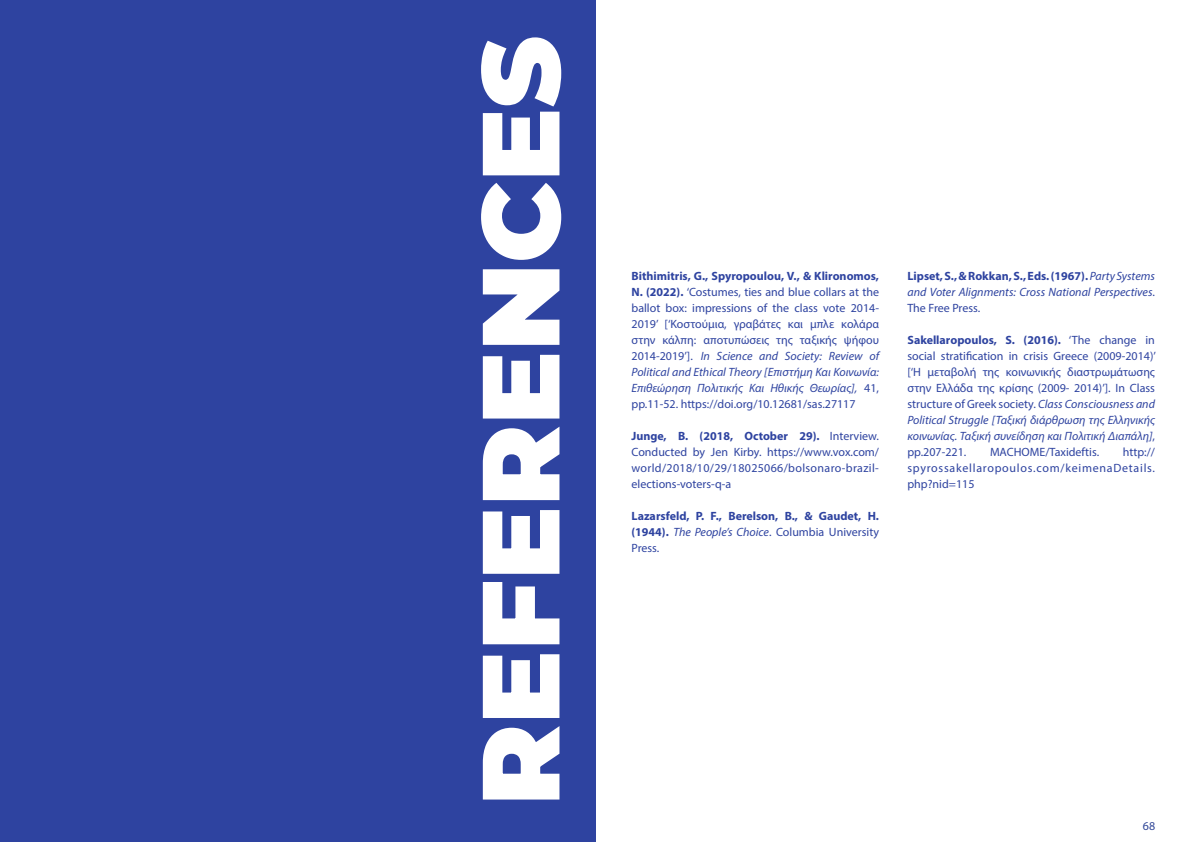
<style>
.page{position:relative;width:1191px;height:842px;background:#fff}
.page>*{position:absolute;margin:0;border:0;box-sizing:border-box;transform-origin:0 0}
.t1{font:900 109.5px "Montserrat";color:#fff}
.t2{font:12px/16px "Myriad Pro";color:#2e43a0;text-align:justify}
.t3{font:italic 12px/16px "Myriad Pro";color:#2e43a0;text-align:justify}
.t4{font:700 12px/16px "Myriad Pro";color:#2e43a0;text-align:justify}
.t5{font:12px "Myriad Pro";color:#304697}
.s1{font-weight:700}
.s2{font-style:italic}
.s3{font-weight:400;font-style:italic}
.s4{font-weight:400}
.s5{font-weight:700;font-style:normal}
.s6{font-style:normal}
</style>
<div class="page">
<div style="left:0;top:0;width:595px;height:842px;background:#2e43a0"></div>
<h1 class="t1" style="left:447px;top:806px;width:771px;rotate:-90deg">REFERENCES</h1>
<p class="t2" style="left:631px;top:267px;width:249px"><span class="s1">Bithimitris, G., Spyropoulou, V., &amp; Klironomos, N. (2022).</span> ‘Costumes, ties and blue collars at the ballot box: impressions of the class vote 2014- 2019’ [‘Κοστούμια, γραβάτες και μπλε κολάρα στην κάλπη: αποτυπώσεις της ταξικής ψήφου 2014-2019’]. <span class="s2">In Science and Society: Review of Political and Ethical Theory [Επιστήμη Και Κοινωνία:<br>Επιθεώρηση Πολιτικής Και Ηθικής Θεωρίας],</span> 41, pp.11-52. https://doi.org/10.12681/sas.27117</p>
<p class="t2" style="left:631px;top:427px;width:249px"><span class="s1">Junge, B. (2018, October 29).</span> Interview.<br>Conducted by Jen Kirby. https://www.vox.com/ world/2018/10/29/18025066/bolsonaro-brazil&shy;elections-voters-q-a</p>
<p class="t4" style="left:631px;top:507px;width:249px">Lazarsfeld, P. F., Berelson, B., &amp; Gaudet, H. (1944). <span class="s3">The People’s Choice</span><span class="s4">. Columbia University Press.</span></p>
<p class="t3" style="left:907px;top:267px;width:249px"><span class="s5">Lipset, S., &amp; Rokkan, S., Eds. (1967).</span>Party Systems and Voter Alignments: Cross National Perspectives<span class="s6">.<br>The Free Press.</span></p>
<p class="t2" style="left:907px;top:331px;width:250px"><span class="s1">Sakellaropoulos, S. (2016).</span> ‘The change in social stratification in crisis Greece (2009-2014)’ [‘Η μεταβολή της κοινωνικής διαστρωμάτωσης στην Ελλάδα της κρίσης (2009- 2014)’]. In Class structure of Greek society. <span class="s2">Class Consciousness and Political Struggle [Ταξική διάρθρωση της Ελληνικής κοινωνίας. Ταξική συνείδηση και Πολιτική Διαπάλη]</span>, pp.207-221.</p>
<p class="t2" style="left:990px;top:443px;width:111px">MACHOME/Taxideftis.</p>
<p class="t2" style="left:907px;top:443px;width:249px;text-indent:215px">http:// spyrossakellaropoulos.com/keimenaDetails. php?nid=115</p>
<p class="t5" style="left:1142px;top:818px;width:14px">68</p>
</div>
